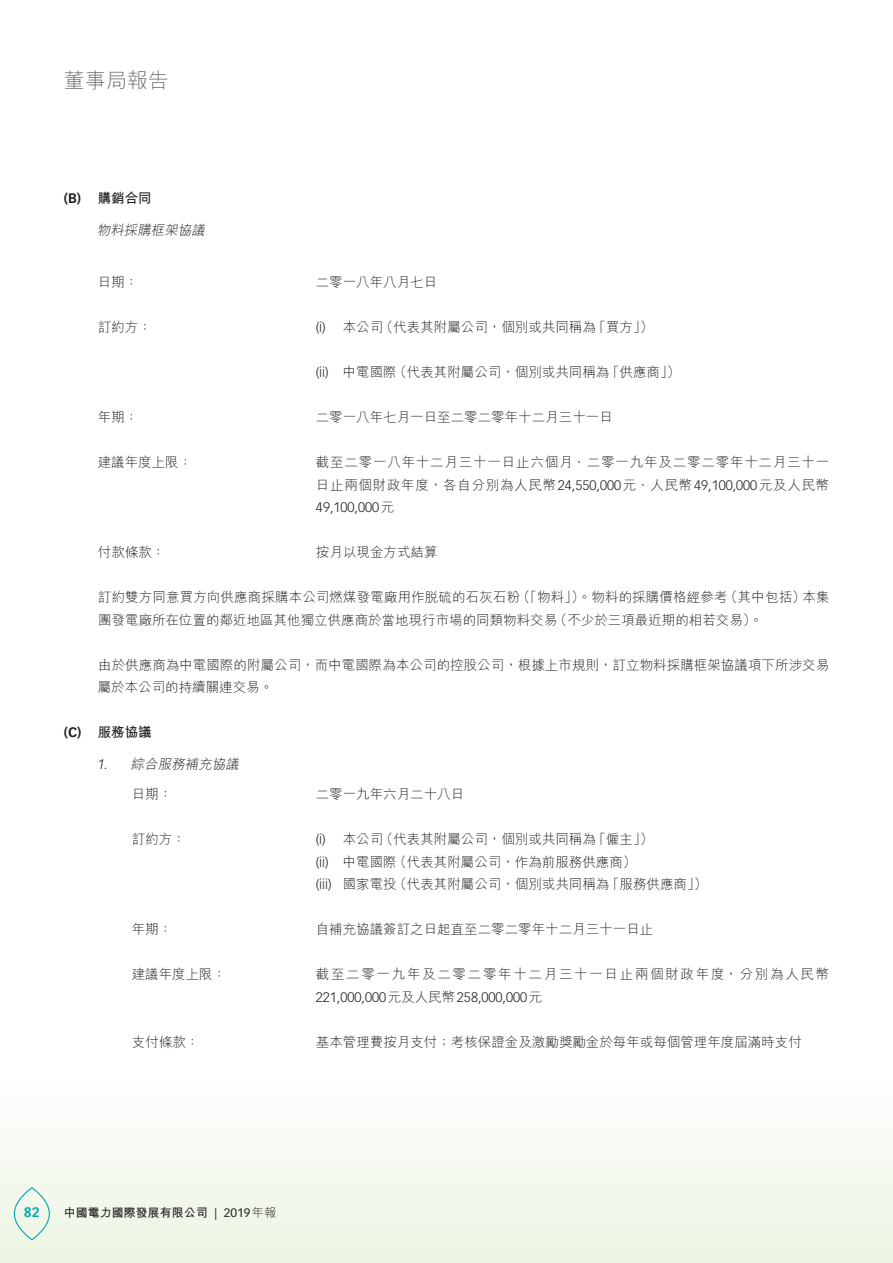
<style>
.page{position:relative;width:893px;height:1263px;background:#fff}
.page>*{position:absolute;margin:0;border:0;box-sizing:border-box;transform-origin:0 0}
.t1{font:300 21px "M Hei HK";color:#6c6d70}
.t2{font:300 13.5px/22.5px "M Hei HK";color:#231f20}
.t3{font:300 13.5px/22.5px "M Hei HK";letter-spacing:.06em;color:#231f20}
.t4{font:300 13.5px "Vectora LT Std";color:#231f20}
.t5{font:300 13.5px "M Hei HK";letter-spacing:.125em;color:#231f20}
.t6{font:italic 300 13.5px "M Hei HK";color:#231f20}
.t7{font:700 13.5px "M Hei HK";color:#231f20}
.t8{font:700 13.5px "Vectora LT Std";color:#00aaad}
.t9{font:700 12px "M Hei HK";color:#231f20}
.s1{font-family:"Vectora LT Std"}
.s2{font-family:"M Hei HK"}
.s3{font-family:"Vectora LT Std";font-weight:400}
.s4{font-weight:300}
</style>
<div class="page">
<div style="left:0;top:1037px;width:892px;height:226px;background:linear-gradient(to bottom,#fff,#ecf5e3)"></div>
<div style="left:14px;top:1187px;width:36px;height:53px;border:1px solid #00aaad;border-radius:50%"></div>
<h1 class="t1" style="left:64px;top:69px;width:106px">董事局報告</h1>
<p class="t7" style="left:64px;top:189px;width:90px"><span class="s1">(B)</span> 購銷合同</p>
<p class="t6" style="left:97px;top:223px;width:112px">物料採購框架協議</p>
<p class="t2" style="left:98px;top:271px;width:42px">日期：</p>
<p class="t2" style="left:316px;top:271px;width:123px">二零一八年八月七日</p>
<p class="t2" style="left:98px;top:316px;width:55px">訂約方：</p>
<p class="t2" style="left:316px;top:316px;width:339px"><span class="s1">(i)</span> 本公司（代表其附屬公司，個別或共同稱為「買方」）</p>
<p class="t2" style="left:316px;top:361px;width:366px"><span class="s1">(ii)</span> 中電國際（代表其附屬公司，個別或共同稱為「供應商」）</p>
<p class="t2" style="left:98px;top:406px;width:42px">年期：</p>
<p class="t2" style="left:316px;top:406px;width:298px">二零一八年七月一日至二零二零年十二月三十一日</p>
<p class="t2" style="left:98px;top:451px;width:96px">建議年度上限：</p>
<p class="t3" style="left:316px;top:451px;width:515px">截至二零一八年十二月三十一日止六個月、二零一九年及二零二零年十二月三十一日止兩個財政年度，各自分別為人民幣<span class="s1">24,550,000</span>元、人民幣<span class="s1">49,100,000</span>元及人民幣</p>
<p class="t4" style="left:316px;top:500px;width:80px">49,100,000<span class="s2">元</span></p>
<p class="t2" style="left:98px;top:541px;width:69px">付款條款：</p>
<p class="t2" style="left:316px;top:541px;width:123px">按月以現金方式結算</p>
<p class="t2" style="left:98px;top:586px;width:733px">訂約雙方同意買方向供應商採購本公司燃煤發電廠用作脫硫的石灰石粉（「物料」）。物料的採購價格經參考（其中包括）本集團發電廠所在位置的鄰近地區其他獨立供應商於當地現行市場的同類物料交易（不少於三項最近期的相若交易）。</p>
<p class="t2" style="left:98px;top:653px;width:733px">由於供應商為中電國際的附屬公司，而中電國際為本公司的控股公司，根據上市規則，訂立物料採購框架協議項下所涉交易屬於本公司的持續關連交易。</p>
<p class="t7" style="left:64px;top:723px;width:90px"><span class="s1">(C)</span> 服務協議</p>
<p class="t6" style="left:97px;top:757px;width:146px"><span class="s1">1.</span> 綜合服務補充協議</p>
<p class="t2" style="left:132px;top:782px;width:42px">日期：</p>
<p class="t2" style="left:316px;top:782px;width:150px">二零一九年六月二十八日</p>
<p class="t2" style="left:132px;top:827px;width:55px">訂約方：</p>
<p class="t2" style="left:316px;top:827px;width:393px"><span class="s1">(i)</span> 本公司（代表其附屬公司，個別或共同稱為「僱主」）<br><span class="s1">(ii)</span> 中電國際（代表其附屬公司，作為前服務供應商）<br><span class="s1">(iii)</span> 國家電投（代表其附屬公司，個別或共同稱為「服務供應商」）</p>
<p class="t2" style="left:132px;top:917px;width:42px">年期：</p>
<p class="t2" style="left:316px;top:917px;width:339px">自補充協議簽訂之日起直至二零二零年十二月三十一日止</p>
<p class="t2" style="left:132px;top:962px;width:96px">建議年度上限：</p>
<p class="t5" style="left:316px;top:967px;width:515px">截至二零一九年及二零二零年十二月三十一日止兩個財政年度，分別為人民幣</p>
<p class="t4" style="left:316px;top:989px;width:228px">221,000,000<span class="s2">元及人民幣</span>258,000,000<span class="s2">元</span></p>
<p class="t2" style="left:132px;top:1030px;width:69px">支付條款：</p>
<p class="t2" style="left:316px;top:1030px;width:487px">基本管理費按月支付；考核保證金及激勵獎勵金於每年或每個管理年度屆滿時支付</p>
<p class="t8" style="left:24px;top:1204px;width:17px">82</p>
<p class="t9" style="left:64px;top:1204px;width:214px">中國電力國際發展有限公司 <span class="s3">| 2019</span><span class="s4">年報</span></p>
</div>
